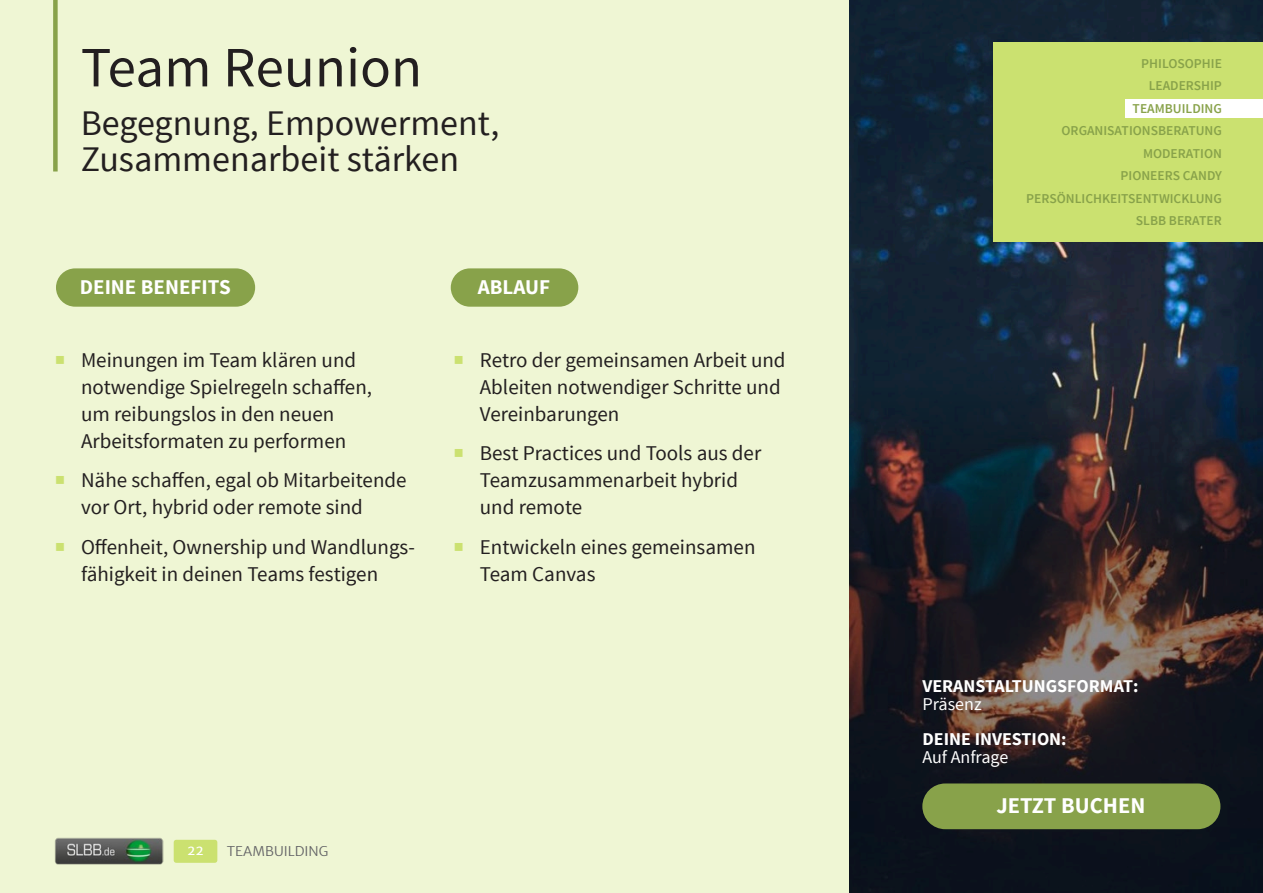
<style>
.page{position:relative;width:1263px;height:893px;background:#fff}
.page>*{position:absolute;margin:0;border:0;box-sizing:border-box;transform-origin:0 0}
.t1{font:57px "Source Sans Pro";color:#231f20}
.t2{font:36px/36px "Source Sans Pro";color:#231f20}
.t3{font:700 22.5px "Source Sans Pro";color:#fff}
.t4{font:21px/27px "Source Sans Pro";color:#231f20}
.t5{font:700 21px "Source Sans Pro";color:#fff}
.t6{font:700 18px "Source Sans Pro";color:#fff}
.t7{font:18px "Source Sans Pro";color:#fff}
.t8{font:600 13.5px/22.5px "Source Sans Pro";color:#88a24a;text-align:right}
.t9{font:300 13.5px "Merriweather Sans";color:#636366}
.t10{font:13.5px "Merriweather Sans";color:#fff}
.s1{font-size:39px;color:#cbe170}
</style>
<div class="page">
<div style="left:0;top:0;width:852px;height:893px;background:#eff6d4"></div>
<div style="left:53px;top:0;width:5px;height:171px;background:#88a24a"></div>
<img style="left:849px;top:0;width:414px;height:339px">
<svg style="left:849px;top:339px;width:414px;height:554px;background:#242228"></svg>
<div style="left:993px;top:43px;width:270px;height:199px;background:#cbe170"></div>
<div style="left:1125px;top:99px;width:138px;height:19px;background:#fff"></div>
<div style="left:922px;top:783px;width:298px;height:46px;background:#88a24a;border-radius:23px"></div>
<div style="left:56px;top:268px;width:199px;height:39px;background:#88a24a;border-radius:19px"></div>
<div style="left:451px;top:268px;width:127px;height:39px;background:#88a24a;border-radius:19px"></div>
<div style="left:174px;top:840px;width:43px;height:23px;background:#cbe170;border-radius:3px"></div>
<img style="left:55px;top:838px;width:108px;height:26px">
<h1 class="t1" style="left:81px;top:32px;width:343px">Team Reunion</h1>
<h2 class="t2" style="left:81px;top:106px;width:420px">Begegnung, Empowerment,<br>Zusammenarbeit stärken</h2>
<p class="t5" style="left:80px;top:273px;width:152px">DEINE BENEFITS</p>
<p class="t4" style="left:81px;top:347px;width:293px;text-indent:-27px"><span class="s1">■</span> Meinungen im Team klären und notwendige Spielregeln schaffen, um reibungslos in den neuen<br>Arbeitsformaten zu performen</p>
<p class="t4" style="left:81px;top:467px;width:327px;text-indent:-27px"><span class="s1">■</span> Nähe schaffen, egal ob Mitarbeitende vor Ort, hybrid oder remote sind</p>
<p class="t4" style="left:54px;top:534px;width:363px;text-align:center"><span class="s1">■</span> Offenheit, Ownership und Wandlungs&shy;fähigkeit in deinen Teams festigen</p>
<p class="t5" style="left:478px;top:273px;width:74px">ABLAUF</p>
<p class="t4" style="left:480px;top:347px;width:307px;text-indent:-27px"><span class="s1">■</span> Retro der gemeinsamen Arbeit und<br>Ableiten notwendiger Schritte und<br>Vereinbarungen</p>
<p class="t4" style="left:480px;top:440px;width:283px;text-indent:-27px"><span class="s1">■</span> Best Practices und Tools aus der<br>Teamzusammenarbeit hybrid und remote</p>
<p class="t4" style="left:480px;top:534px;width:277px;text-indent:-27px"><span class="s1">■</span> Entwickeln eines gemeinsamen<br>Team Canvas</p>
<p class="t10" style="left:187px;top:842px;width:18px">22</p>
<p class="t9" style="left:227px;top:843px;width:103px">TEAMBUILDING</p>
<p class="t8" style="left:1026px;top:52px;width:197px">PHILOSOPHIE<br>LEADERSHIP<br>TEAMBUILDING<br>ORGANISATIONSBERATUNG<br>MODERATION<br>PIONEERS CANDY<br>PERSÖNLICHKEITSENTWICKLUNG<br>SLBB BERATER</p>
<p class="t6" style="left:922px;top:674px;width:218px">VERANSTALTUNGSFORMAT:</p>
<p class="t7" style="left:922px;top:693px;width:61px">Präsenz</p>
<p class="t6" style="left:922px;top:727px;width:146px">DEINE INVESTION:</p>
<p class="t7" style="left:922px;top:746px;width:88px">Auf Anfrage</p>
<p class="t3" style="left:996px;top:791px;width:150px">JETZT BUCHEN</p>
</div>
